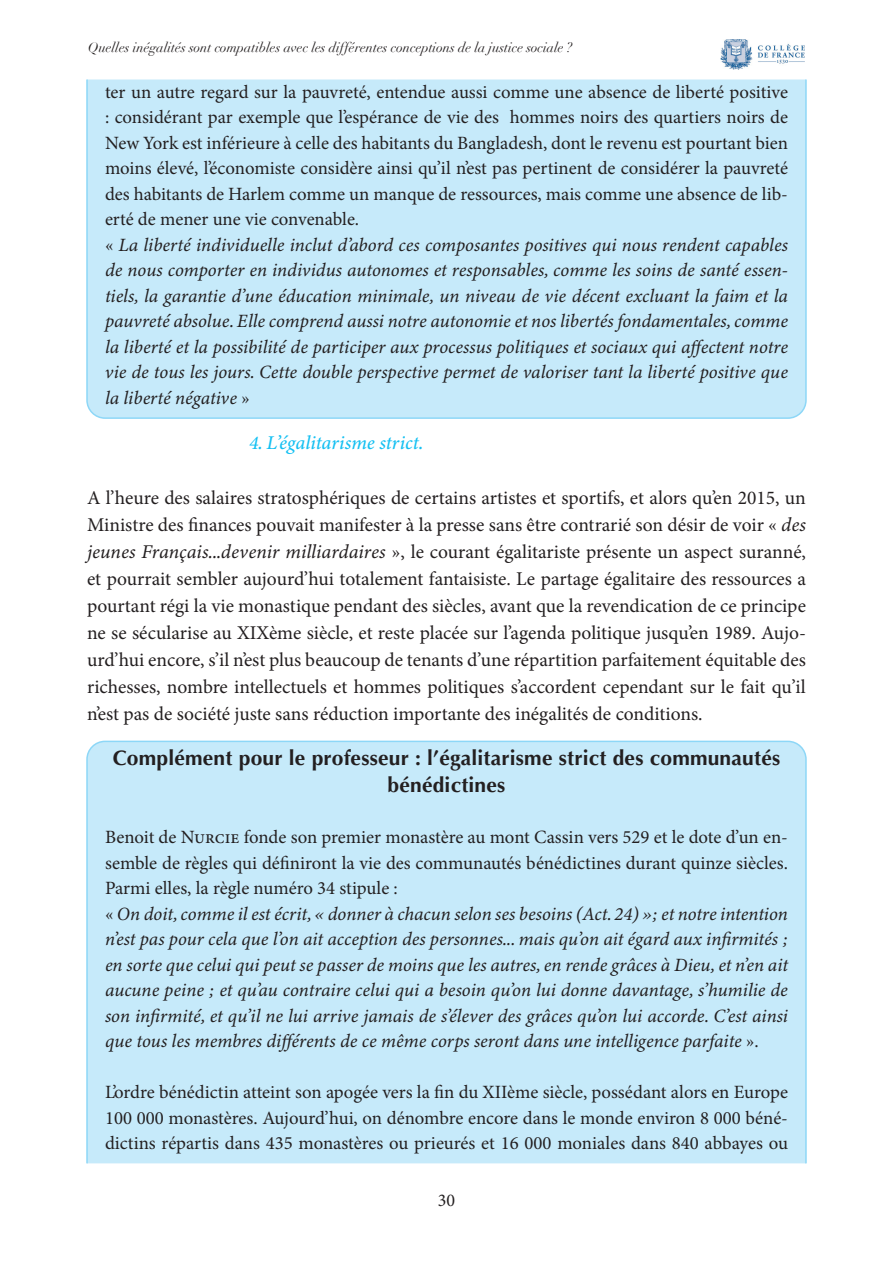
<style>
.page{position:relative;width:893px;height:1263px;background:#fff}
.page>*{position:absolute;margin:0;border:0;box-sizing:border-box;transform-origin:0 0}
.Encadré_titre{font:700 21px/27px "Optima";letter-spacing:.01em;color:#231f20;text-align:center}
.Texte{font:19.5px/27px "Minion Pro";color:#231f20;text-align:justify}
.sspartie{font:italic 19.5px "Minion Variable Concept";color:#15c0f2}
.Encadré{font:italic 18.75px/25.5px "Minion Variable Concept";color:#231f20;text-align:justify}
.Encadré-2{font:18.75px/25.5px "Minion Pro";color:#231f20;text-align:justify}
.t1{font:18px "Minion Pro";color:#231f20}
.t2{font:italic 13.5px "Didot";color:#231f20}
.s1{font-family:"Minion Pro";font-style:normal}
.s2{font-family:"Minion Variable Concept";font-style:italic}
</style>
<div class="page">
<img style="left:721px;top:39px;width:84px;height:30px">
<div style="left:86px;top:79px;width:721px;height:340px;background:#c6eafa"></div>
<div style="left:86px;top:740px;width:721px;height:424px;background:#c6eafa"></div>
<p class="t2" style="left:88px;top:39px;width:486px">Quelles inégalités sont compatibles avec les différentes conceptions de la justice sociale ?</p>
<p class="Encadré-2" style="left:105px;top:79px;width:685px">ter un autre regard sur la pauvreté, entendue aussi comme une absence de liberté positive : considérant par exemple que l’espérance de vie des hommes noirs des quartiers noirs de New York est inférieure à celle des habitants du Bangladesh, dont le revenu est pourtant bien moins élevé, l’économiste considère ainsi qu’il n’est pas pertinent de considérer la pauvreté des habitants de Harlem comme un manque de ressources, mais comme une absence de lib&shy;erté de mener une vie convenable.</p>
<p class="Encadré" style="left:105px;top:232px;width:684px"><span class="s1">«</span> La liberté individuelle inclut d’abord ces composantes positives qui nous rendent capables de nous comporter en individus autonomes et responsables, comme les soins de santé essen&shy;tiels, la garantie d’une éducation minimale, un niveau de vie décent excluant la faim et la pauvreté absolue. Elle comprend aussi notre autonomie et nos libertés fondamentales, comme la liberté et la possibilité de participer aux processus politiques et sociaux qui affectent notre vie de tous les jours. Cette double perspective permet de valoriser tant la liberté positive que la liberté négative <span class="s1">»</span></p>
<p class="sspartie" style="left:249px;top:429px;width:173px">4. L’égalitarisme strict.</p>
<p class="Texte" style="left:87px;top:484px;width:720px">A l’heure des salaires stratosphériques de certains artistes et sportifs, et alors qu’en 2015, un Ministre des finances pouvait manifester à la presse sans être contrarié son désir de voir « <span class="s2">des jeunes Français...devenir milliardaires</span> », le courant égalitariste présente un aspect suranné, et pourrait sembler aujourd’hui totalement fantaisiste. Le partage égalitaire des ressources a pourtant régi la vie monastique pendant des siècles, avant que la revendication de ce principe ne se sécularise au XIXème siècle, et reste placée sur l’agenda politique jusqu’en 1989. Aujo&shy;urd’hui encore, s’il n’est plus beaucoup de tenants d’une répartition parfaitement équitable des richesses, nombre intellectuels et hommes politiques s’accordent cependant sur le fait qu’il n’est pas de société juste sans réduction importante des inégalités de conditions.</p>
<p class="Encadré_titre" style="left:113px;top:745px;width:669px">Complément pour le professeur : l’égalitarisme strict des communautés bénédictines</p>
<p class="Encadré-2" style="left:105px;top:824px;width:684px">Benoit de Nurcie fonde son premier monastère au mont Cassin vers 529 et le dote d’un en&shy;semble de règles qui définiront la vie des communautés bénédictines durant quinze siècles.<br>Parmi elles, la règle numéro 34 stipule :</p>
<p class="Encadré" style="left:105px;top:901px;width:684px"><span class="s1">«</span> On doit, comme il est écrit, « donner à chacun selon ses besoins (Act. 24) »; et notre intention n’est pas pour cela que l’on ait acception des personnes... mais qu’on ait égard aux infirmités ; en sorte que celui qui peut se passer de moins que les autres, en rende grâces à Dieu, et n’en ait aucune peine ; et qu’au contraire celui qui a besoin qu’on lui donne davantage, s’humilie de son infirmité, et qu’il ne lui arrive jamais de s’élever des grâces qu’on lui accorde. C’est ainsi que tous les membres différents de ce même corps seront dans une intelligence parfaite <span class="s1">».</span></p>
<p class="Encadré-2" style="left:105px;top:1079px;width:685px">L’ordre bénédictin atteint son apogée vers la fin du XIIème siècle, possédant alors en Europe 100 000 monastères. Aujourd’hui, on dénombre encore dans le monde environ 8 000 béné&shy;dictins répartis dans 435 monastères ou prieurés et 16 000 moniales dans 840 abbayes ou</p>
<p class="t1" style="left:438px;top:1188px;width:19px">30</p>
</div>
